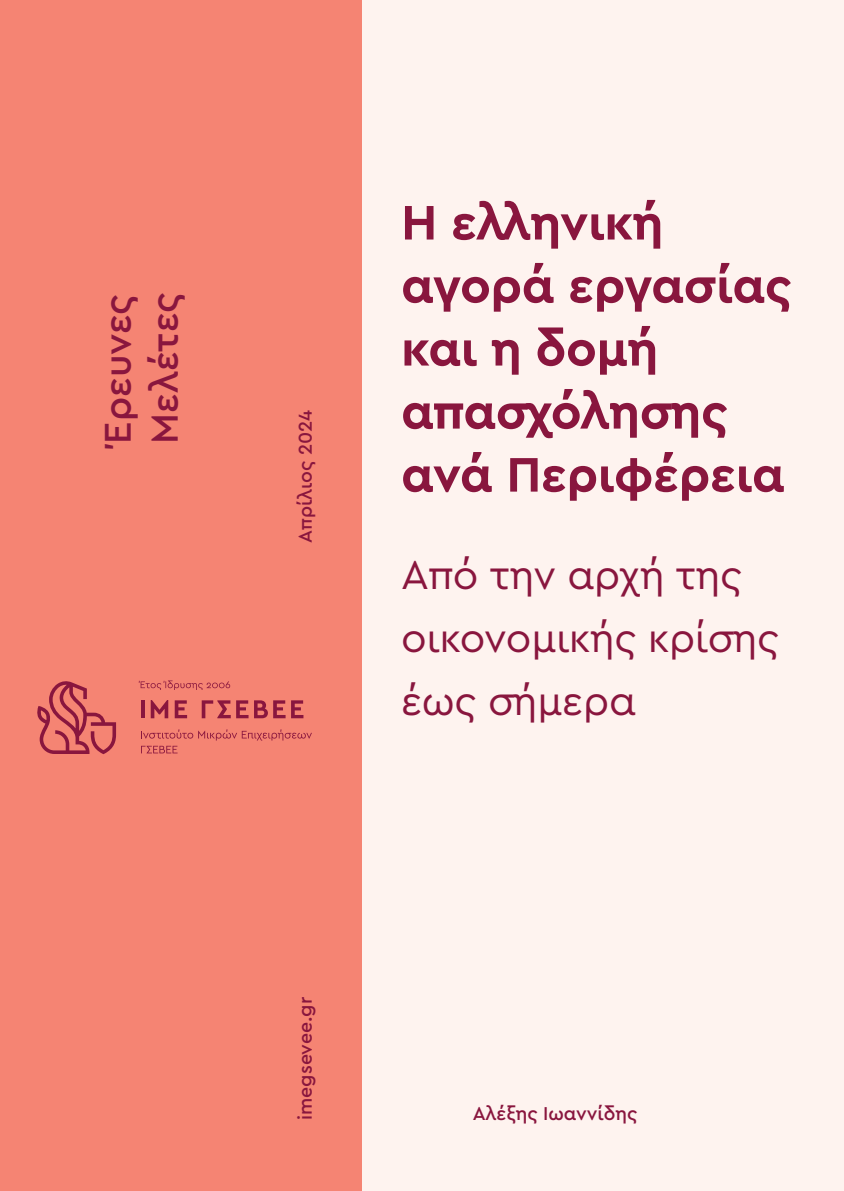
<style>
.page{position:relative;width:844px;height:1191px;background:#fff}
.page>*{position:absolute;margin:0;border:0;box-sizing:border-box;transform-origin:0 0}
.t1{font:700 50.75px/63px "Cera Pro";letter-spacing:-.005em;color:#89163e}
.t2{font:42px/63px "Cera Pro";letter-spacing:-.005em;color:#89163e}
.t3{font:500 39.02px/46.7px "Cera Pro";letter-spacing:-.005em;color:#89163e}
.t4{font:500 19.43px "Cera Pro";color:#89163e}
</style>
<div class="page">
<div style="left:249px;top:0;width:594px;height:1191px;background:#fef3ef"></div>
<div style="left:0;top:0;width:361px;height:1191px;background:#f58473"></div>
<svg style="left:37px;top:681px;width:79px;height:73px"></svg>
<svg style="left:139px;top:680px;width:91px;height:10px"></svg>
<hr style="left:141px;top:700px;width:3px;height:18px;background:#89163e">
<svg style="left:151px;top:700px;width:17px;height:18px"></svg>
<svg style="left:175px;top:700px;width:12px;height:18px"></svg>
<svg style="left:202px;top:700px;width:46px;height:18px"></svg>
<svg style="left:254px;top:700px;width:31px;height:18px"></svg>
<svg style="left:291px;top:700px;width:12px;height:18px"></svg>
<svg style="left:141px;top:729px;width:171px;height:11px"></svg>
<svg style="left:141px;top:746px;width:36px;height:7px"></svg>
<p class="t3" style="left:93px;top:443px;width:153px;rotate:-90deg">Έρευνες<br>Μελέτες</p>
<p class="t4" style="left:292px;top:542px;width:134px;rotate:-90deg">Απρίλιος 2024</p>
<p class="t1" style="left:401px;top:189px;width:392px">Η ελληνική αγορά εργασίας και η δομή απασχόλησης ανά Περιφέρεια</p>
<p class="t2" style="left:401px;top:542px;width:379px">Από την αρχή της οικονομικής κρίσης έως σήμερα</p>
<p class="t4" style="left:292px;top:1120px;width:124px;rotate:-90deg">imegsevee.gr</p>
<p class="t4" style="left:472px;top:1100px;width:166px">Αλέξης Ιωαννίδης</p>
</div>
